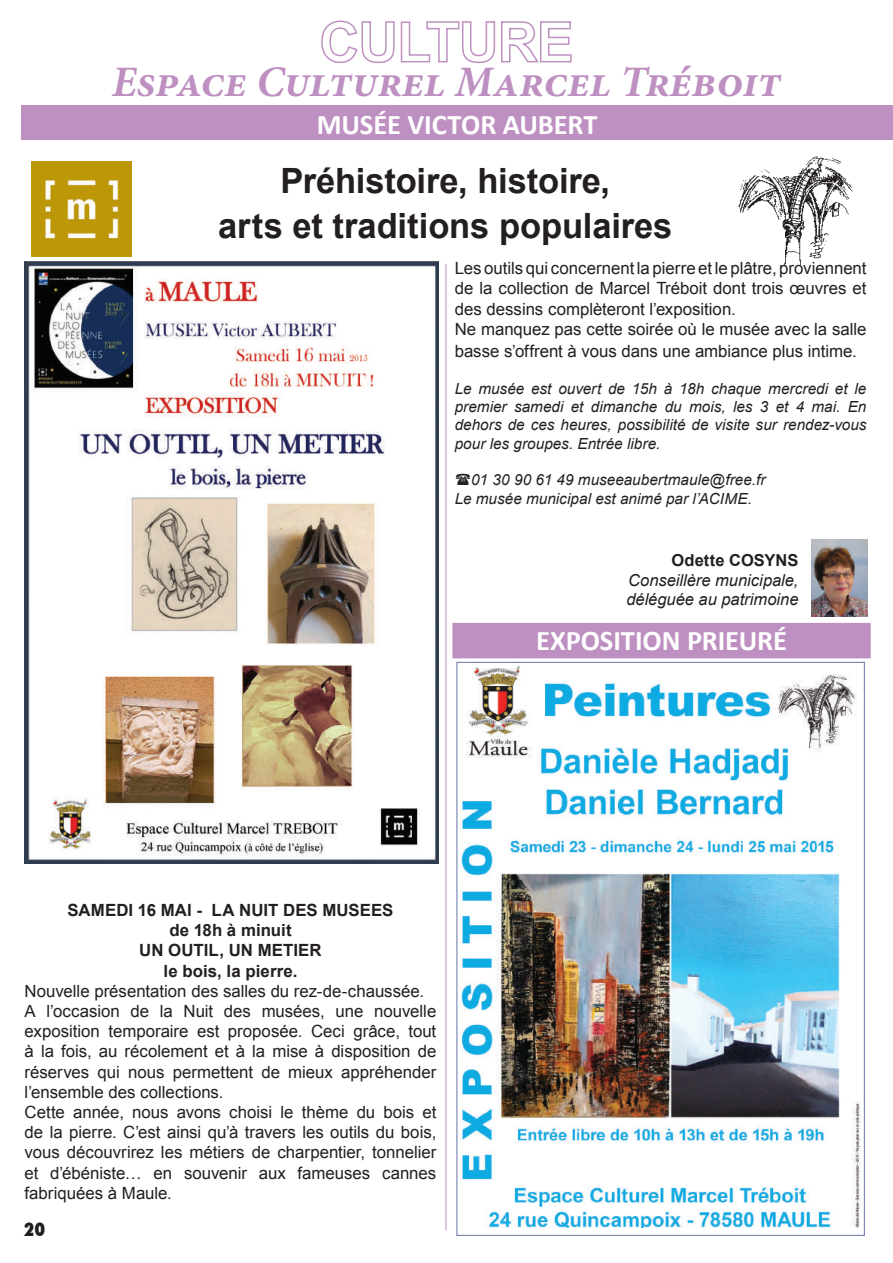
<style>
.page{position:relative;width:893px;height:1263px;background:#fff}
.page>*{position:absolute;margin:0;border:0;box-sizing:border-box;transform-origin:0 0}
.t1{font:italic 700 43.5px "Minion Pro";color:#bd90c1}
.t2{font:700 34.8px/45px "Arial";letter-spacing:-.005em;color:#231f20;text-align:center}
.t3{font:700 28.5px "Calibri";letter-spacing:-.005em;color:#fff}
.t4{font:800 condensed 18px "Futura";color:#231f20}
.t5{font:16.8px/20.2px "Arial";color:#231f20}
.t6{font:700 16.8px/20.2px "Arial";letter-spacing:.005em;color:#231f20;text-align:center}
.t7{font:italic 16.5px/19.8px "Arial";color:#231f20}
.t8{font:700 16.5px "Arial";letter-spacing:.005em;color:#231f20}
.t9{font:italic 15.3px/18.3px "Arial";color:#231f20;text-align:justify}
</style>
<div class="page">
<svg style="left:321px;top:20px;width:251px;height:44px"></svg>
<img style="left:32px;top:161px;width:99px;height:95px">
<img style="left:738px;top:156px;width:115px;height:108px">
<div style="left:21px;top:106px;width:872px;height:34px;background:#bd90c1"></div>
<img style="left:811px;top:540px;width:56px;height:76px">
<img style="left:25px;top:262px;width:413px;height:601px">
<div style="left:453px;top:624px;width:417px;height:34px;background:#bd90c1"></div>
<div style="left:452px;top:623px;width:419px;height:35px;border:2px solid #bd90c1"></div>
<img style="left:461px;top:665px;width:399px;height:562px">
<hr style="left:446px;top:264px;width:1px;height:966px;background:#bd90c1">
<h1 class="t1" style="left:112px;top:51px;width:671px">Espace Culturel Marcel Tréboit</h1>
<h3 class="t3" style="left:317px;top:106px;width:282px">MUSÉE VICTOR AUBERT</h3>
<h2 class="t2" style="left:218px;top:159px;width:456px">Préhistoire, histoire,<br>arts et traditions populaires</h2>
<p class="t5" style="left:455px;top:258px;width:413px">Les outils qui concernent la pierre et le plâtre, proviennent de la collection de Marcel Tréboit dont trois œuvres et des dessins complèteront l’exposition.<br>Ne manquez pas cette soirée où le musée avec la salle</p>
<p class="t5" style="left:455px;top:341px;width:404px">basse s’offrent à vous dans une ambiance plus intime.</p>
<p class="t9" style="left:455px;top:379px;width:413px">Le musée est ouvert de 15h à 18h chaque mercredi et le premier samedi et dimanche du mois, les 3 et 4 mai. En dehors de ces heures, possibilité de visite sur rendez-vous pour les groupes. Entrée libre.</p>
<p class="t9" style="left:455px;top:471px;width:312px;text-indent:17px">01 30 90 61 49 museeaubertmaule@free.fr<br>Le musée municipal est animé par l’ACIME.</p>
<p class="t6" style="left:68px;top:900px;width:327px">SAMEDI 16 MAI - LA NUIT DES MUSEES de 18h à minuit<br>UN OUTIL, UN METIER<br>le bois, la pierre.</p>
<p class="t5" style="left:25px;top:981px;width:413px">Nouvelle présentation des salles du rez-de-chaussée.<br>A l’occasion de la Nuit des musées, une nouvelle exposition temporaire est proposée. Ceci grâce, tout à la fois, au récolement et à la mise à disposition de réserves qui nous permettent de mieux appréhender l’ensemble des collections.<br>Cette année, nous avons choisi le thème du bois et de la pierre. C’est ainsi qu’à travers les outils du bois, vous découvrirez les métiers de charpentier, tonnelier et d’ébéniste… en souvenir aux fameuses cannes fabriquées à Maule.</p>
<p class="t4" style="left:24px;top:1217px;width:23px">20</p>
<p class="t8" style="left:671px;top:549px;width:129px">Odette COSYNS</p>
<p class="t7" style="left:626px;top:570px;width:174px">Conseillère municipale, déléguée au patrimoine</p>
<h3 class="t3" style="left:536px;top:622px;width:252px">EXPOSITION PRIEURÉ</h3>
</div>
